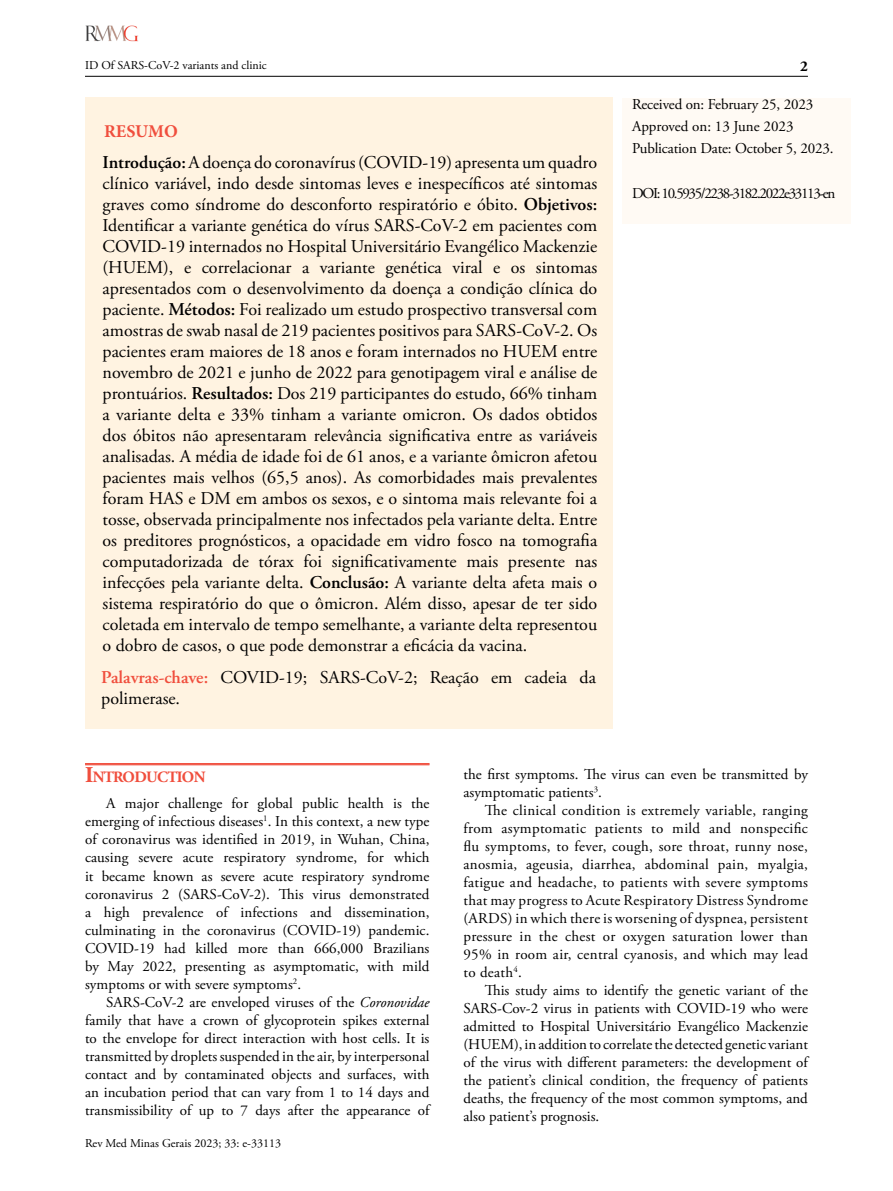
<style>
.page{position:relative;width:893px;height:1191px;background:#fff}
.page>*{position:absolute;margin:0;border:0;box-sizing:border-box;transform-origin:0 0}
.Resumo_Abstract{font:18px/21px "Adobe Garamond Pro";color:#000;text-align:justify}
.Palavras-chave_Keywo{font:18px/21px "Adobe Garamond Pro";color:#000}
.Tópico_Resumo{font:700 18px "Minion Pro";letter-spacing:-.005em;color:#f04e3d}
.Tópico{font:700 15.75px "Adobe Garamond Pro";letter-spacing:-.045em;color:#f04e3d}
.Texto{font:15px/18px "Adobe Garamond Pro";color:#000;text-align:justify}
.Data_de_recebido_ace{font:15px "Adobe Garamond Pro";letter-spacing:-.01em;color:#000}
.Afiliações{font:15px "Adobe Garamond Pro";letter-spacing:-.09em;color:#000}
.Afiliações-2{font:15px "Adobe Garamond Pro";letter-spacing:-.01em;color:#000}
.t1{font:700 15px "Adobe Garamond Pro";color:#000}
.t2{font:12px "Adobe Garamond Pro";color:#000101}
.t3{font:12px "Adobe Garamond Pro";color:#000}
.s1{font-weight:600}
.s2{font-weight:600;color:#f04e3d}
.s3{font-size:22.5px}
.s4{font-style:italic}
</style>
<div class="page">
<hr style="left:85px;top:76px;width:723px;height:1px;background:#000">
<img style="left:85px;top:26px;width:53px;height:16px">
<div style="left:622px;top:98px;width:229px;height:125px;background:#fffaf4"></div>
<hr style="left:85px;top:763px;width:344px;height:1px;background:#f04e3d">
<hr style="left:85px;top:764px;width:344px;height:1px;background:#f04e3d">
<div style="left:85px;top:98px;width:528px;height:631px;background:#fff3e1"></div>
<p class="t3" style="left:85px;top:58px;width:183px">ID Of SARS-CoV-2 variants and clinic</p>
<p class="Tópico_Resumo" style="left:104px;top:118px;width:75px">RESUMO</p>
<p class="Resumo_Abstract" style="left:103px;top:152px;width:496px"><span class="s1">Introdução:</span> A doença do coronavírus (COVID-19) apresenta um quadro clínico variável, indo desde sintomas leves e inespecíficos até sintomas graves como síndrome do desconforto respiratório e óbito. <span class="s1">Objetivos:<br></span>Identificar a variante genética do vírus SARS-CoV-2 em pacientes com COVID-19 internados no Hospital Universitário Evangélico Mackenzie (HUEM), e correlacionar a variante genética viral e os sintomas apresentados com o desenvolvimento da doença a condição clínica do paciente. <span class="s1">Métodos:</span> Foi realizado um estudo prospectivo transversal com amostras de swab nasal de 219 pacientes positivos para SARS-CoV-2. Os pacientes eram maiores de 18 anos e foram internados no HUEM entre novembro de 2021 e junho de 2022 para genotipagem viral e análise de prontuários. <span class="s1">Resultados:</span> Dos 219 participantes do estudo, 66% tinham a variante delta e 33% tinham a variante omicron. Os dados obtidos dos óbitos não apresentaram relevância significativa entre as variáveis analisadas. A média de idade foi de 61 anos, e a variante ômicron afetou pacientes mais velhos (65,5 anos). As comorbidades mais prevalentes foram HAS e DM em ambos os sexos, e o sintoma mais relevante foi a tosse, observada principalmente nos infectados pela variante delta. Entre os preditores prognósticos, a opacidade em vidro fosco na tomografia computadorizada de tórax foi significativamente mais presente nas infecções pela variante delta. <span class="s1">Conclusão:</span> A variante delta afeta mais o sistema respiratório do que o ômicron. Além disso, apesar de ter sido coletada em intervalo de tempo semelhante, a variante delta representou o dobro de casos, o que pode demonstrar a eficácia da vacina.</p>
<p class="Palavras-chave_Keywo" style="left:101px;top:667px;width:496px"><span class="s2">Palavras-chave:</span> COVID-19; SARS-CoV-2; Reação em cadeia da polimerase.</p>
<p class="t1" style="left:800px;top:58px;width:9px">2</p>
<p class="Data_de_recebido_ace" style="left:632px;top:95px;width:183px">Received on: February 25, 2023</p>
<p class="Data_de_recebido_ace" style="left:632px;top:117px;width:163px">Approved on: 13 June 2023</p>
<p class="Afiliações-2" style="left:632px;top:139px;width:203px">Publication Date: October 5, 2023.</p>
<p class="Afiliações" style="left:632px;top:184px;width:205px">DOI: 10.5935/2238-3182.2022e33113-en</p>
<p class="Tópico" style="left:85px;top:768px;width:122px"><span class="s3">I</span>NTRODUCTION</p>
<p class="Texto" style="left:85px;top:795px;width:346px;text-indent:21px">A major challenge for global public health is the emerging of infectious diseases<sup>1</sup>. In this context, a new type of coronavirus was identified in 2019, in Wuhan, China, causing severe acute respiratory syndrome, for which it became known as severe acute respiratory syndrome coronavirus 2 (SARS-CoV-2). This virus demonstrated a high prevalence of infections and dissemination, culminating in the coronavirus (COVID-19) pandemic.<br>COVID-19 had killed more than 666,000 Brazilians by May 2022, presenting as asymptomatic, with mild symptoms or with severe symptoms<sup>2</sup>.</p>
<p class="Texto" style="left:85px;top:993px;width:346px;text-indent:21px">SARS-CoV-2 are enveloped viruses of the <span class="s4">Coronovidae </span>family that have a crown of glycoprotein spikes external to the envelope for direct interaction with host cells. It is transmitted by droplets suspended in the air, by interpersonal contact and by contaminated objects and surfaces, with an incubation period that can vary from 1 to 14 days and transmissibility of up to 7 days after the appearance of</p>
<p class="t2" style="left:85px;top:1135px;width:197px">Rev Med Minas Gerais 2023; 33: e-33113</p>
<p class="Texto" style="left:463px;top:765px;width:346px">the first symptoms. The virus can even be transmitted by asymptomatic patients<sup>3</sup>.</p>
<p class="Texto" style="left:463px;top:801px;width:346px;text-indent:21px">The clinical condition is extremely variable, ranging from asymptomatic patients to mild and nonspecific flu symptoms, to fever, cough, sore throat, runny nose, anosmia, ageusia, diarrhea, abdominal pain, myalgia, fatigue and headache, to patients with severe symptoms that may progress to Acute Respiratory Distress Syndrome (ARDS) in which there is worsening of dyspnea, persistent pressure in the chest or oxygen saturation lower than 95% in room air, central cyanosis, and which may lead to death<sup>4</sup>.</p>
<p class="Texto" style="left:463px;top:981px;width:346px;text-indent:21px">This study aims to identify the genetic variant of the SARS-Cov-2 virus in patients with COVID-19 who were admitted to Hospital Universitário Evangélico Mackenzie (HUEM), in addition to correlate the detected genetic variant of the virus with different parameters: the development of the patient’s clinical condition, the frequency of patients deaths, the frequency of the most common symptoms, and also patient’s prognosis.</p>
</div>
